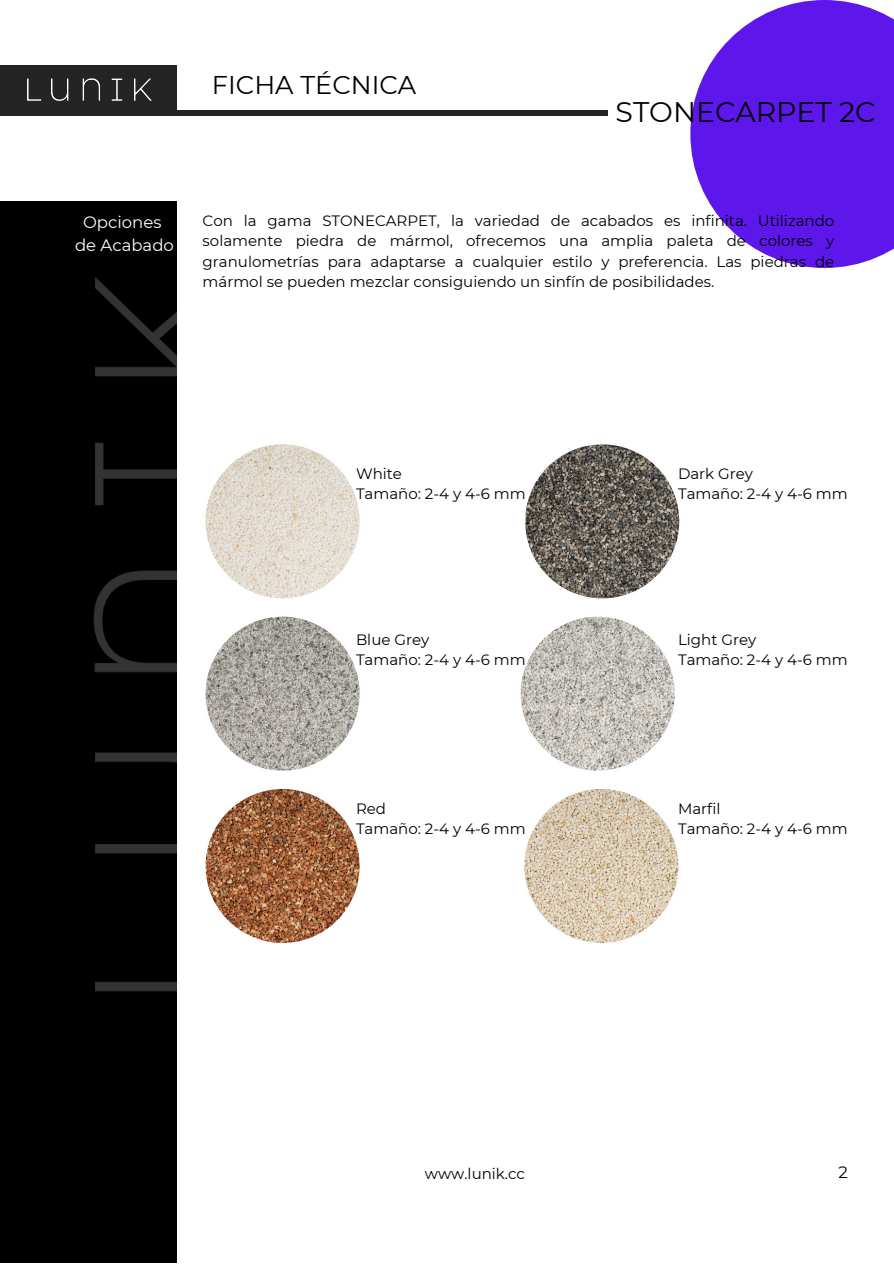
<style>
.page{position:relative;width:894px;height:1264px;background:#fff}
.page>*{position:absolute;margin:0;border:0;box-sizing:border-box;transform-origin:0 0}
.t1{font:28.35px "Montserrat";color:#000}
.t2{font:25.65px "Montserrat";color:#000}
.t3{font:16.5px "Montserrat";color:#fff}
.t4{font:16.5px "Montserrat";color:#000}
.t5{font:15px/20.2px "Montserrat";color:#000;text-align:justify}
</style>
<div class="page">
<div style="left:0;top:201px;width:177px;height:1061px;background:#000"></div>
<div style="left:0;top:110px;width:607px;height:5px;background:#242424"></div>
<div style="left:0;top:66px;width:177px;height:47px;background:#242424"></div>
<img style="left:10px;top:65px;width:159px;height:51px">
<img style="left:93px;top:277px;width:84px;height:715px">
<svg style="left:690px;top:0;width:203px;height:268px;fill:#5e17eb"></svg>
<img style="left:205px;top:444px;width:154px;height:154px;border-radius:50%">
<img style="left:205px;top:616px;width:154px;height:154px;border-radius:50%">
<svg style="left:202px;top:785px;width:161px;height:161px"></svg>
<img style="left:205px;top:789px;width:154px;height:153px;border-radius:50%">
<img style="left:520px;top:616px;width:154px;height:154px;border-radius:50%">
<svg style="left:520px;top:785px;width:161px;height:161px"></svg>
<img style="left:524px;top:789px;width:154px;height:153px;border-radius:50%">
<img style="left:525px;top:444px;width:154px;height:154px;border-radius:50%">
<p class="t2" style="left:212px;top:69px;width:206px">FICHA TÉCNICA</p>
<p class="t1" style="left:615px;top:94px;width:261px">STONECARPET 2C</p>
<p class="t3" style="left:83px;top:212px;width:80px">Opciones</p>
<p class="t3" style="left:75px;top:235px;width:100px">de Acabado</p>
<p class="t5" style="left:202px;top:210px;width:633px">Con la gama STONECARPET, la variedad de acabados es infinita. Utilizando solamente piedra de mármol, ofrecemos una amplia paleta de colores y granulometrías para adaptarse a cualquier estilo y preferencia. Las piedras de mármol se pueden mezclar consiguiendo un sinfín de posibilidades.</p>
<p class="t5" style="left:356px;top:463px;width:47px">White</p>
<p class="t5" style="left:356px;top:483px;width:171px">Tamaño: 2-4 y 4-6 mm</p>
<p class="t5" style="left:677px;top:463px;width:76px">Dark Grey</p>
<p class="t5" style="left:677px;top:483px;width:171px">Tamaño: 2-4 y 4-6 mm</p>
<p class="t5" style="left:356px;top:629px;width:75px">Blue Grey</p>
<p class="t5" style="left:356px;top:649px;width:171px">Tamaño: 2-4 y 4-6 mm</p>
<p class="t5" style="left:677px;top:629px;width:80px">Light Grey</p>
<p class="t5" style="left:677px;top:649px;width:171px">Tamaño: 2-4 y 4-6 mm</p>
<p class="t5" style="left:356px;top:798px;width:32px">Red</p>
<p class="t5" style="left:356px;top:818px;width:171px">Tamaño: 2-4 y 4-6 mm</p>
<p class="t5" style="left:677px;top:798px;width:44px">Marfil</p>
<p class="t5" style="left:677px;top:818px;width:171px">Tamaño: 2-4 y 4-6 mm</p>
<h1 class="t5" style="left:425px;top:1163px;width:102px">www.lunik.cc</h1>
<h1 class="t4" style="left:838px;top:1161px;width:11px">2</h1>
</div>
